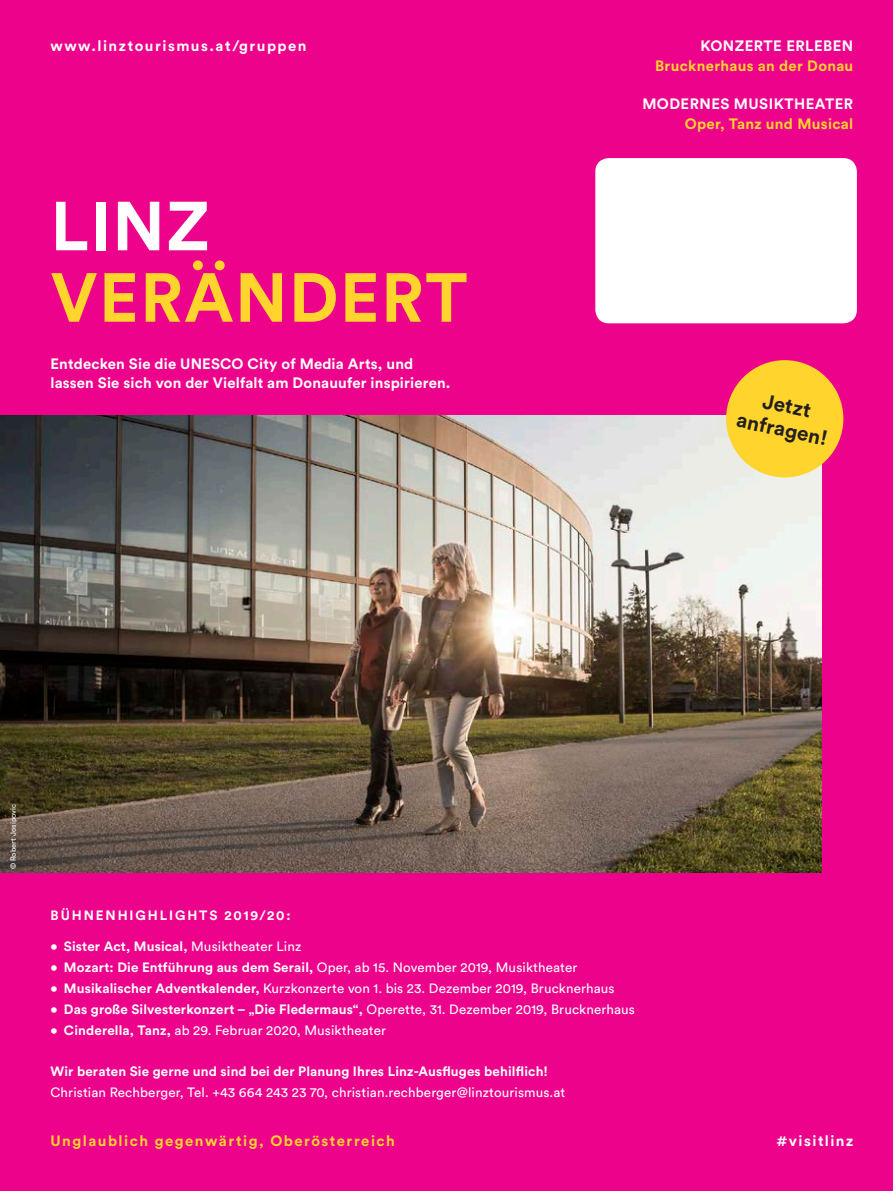
<style>
.page{position:relative;width:893px;height:1191px;background:#ed028c}
.page>*{position:absolute;margin:0;border:0;box-sizing:border-box;transform-origin:0 0}
.t1{font:700 68.4px/71.4px "Circular Pro";letter-spacing:.02em;color:#ffd42c}
.t2{font:700 20.7px/23.9px "Circular Pro";color:#231f20;text-align:center}
.t3{font:700 14.85px/19.4px "Circular Pro";letter-spacing:.01em;color:#fff}
.t4{font:700 14.85px/19.4px "Circular Pro";letter-spacing:.03em;color:#fff;text-align:right}
.t5{font:700 14.85px "Circular Pro";letter-spacing:.1em;color:#fff}
.t6{font:700 14.85px/19.4px "Circular Pro";letter-spacing:.02em;color:#ffd42c;text-align:right}
.t7{font:700 14.85px "Circular Pro";letter-spacing:.095em;color:#ffd42c}
.t8{font:13.35px/20.9px "Circular Pro";letter-spacing:.01em;color:#fff}
.t9{font:700 13.35px "Circular Pro";letter-spacing:.01em;color:#fff}
.t10{font:700 13.35px "Circular Pro";letter-spacing:.14em;color:#fff}
.t11{font:7.5px "Circular Pro";letter-spacing:.01em;color:#fff}
.s1{color:#fff}
.s2{color:#ffd42c}
.s3{font-weight:400}
.s4{font-weight:700}
</style>
<div class="page">
<img style="left:0;top:416px;width:822px;height:456px">
<div style="left:726px;top:360px;width:117px;height:117px;background:#ffd42c;border-radius:50%"></div>
<div style="left:596px;top:159px;width:260px;height:163px;background:#fff;border-radius:13px"></div>
<div style="left:595px;top:158px;width:262px;height:165px;border:2px solid #fff;border-radius:13px"></div>
<p class="t5" style="left:51px;top:36px;width:258px">www.linztourismus.at/gruppen</p>
<p class="t6" style="left:655px;top:36px;width:199px"><span class="s1">KONZERTE ERLEBEN<br></span>Brucknerhaus an der Donau</p>
<p class="t4" style="left:642px;top:94px;width:212px">MODERNES MUSIKTHEATER<br><span class="s2">Oper, Tanz und Musical</span></p>
<p class="t1" style="left:51px;top:188px;width:419px"><span class="s1">LINZ<br></span>VERÄNDERT</p>
<p class="t3" style="left:51px;top:353px;width:401px">Entdecken Sie die UNESCO City of Media Arts, und lassen Sie sich von der Vielfalt am Donauufer inspirieren.</p>
<p class="t2" style="left:744px;top:383px;width:94px;rotate:12deg">Jetzt anfragen!</p>
<p class="t11" style="left:8px;top:869px;width:67px;rotate:-90deg">© Robert Josipovic</p>
<p class="t10" style="left:51px;top:906px;width:241px">BÜHNENHIGHLIGHTS 2019/20:</p>
<p class="t9" style="left:51px;top:937px;width:252px">• Sister Act, Musical, <span class="s3">Musiktheater Linz</span></p>
<p class="t8" style="left:51px;top:956px;width:528px"><span class="s4">• Mozart: Die Entführung aus dem Serail,</span> Oper, ab 15. November 2019, Musiktheater</p>
<p class="t8" style="left:51px;top:977px;width:566px"><span class="s4">• Musikalischer Adventkalender,</span> Kurzkonzerte von 1. bis 23. Dezember 2019, Brucknerhaus</p>
<p class="t9" style="left:51px;top:999px;width:586px">• Das große Silvesterkonzert – „Die Fledermaus“, <span class="s3">Operette, 31. Dezember 2019, Brucknerhaus</span></p>
<p class="t8" style="left:51px;top:1018px;width:337px"><span class="s4">• Cinderella, Tanz,</span> ab 29. Februar 2020, Musiktheater</p>
<p class="t8" style="left:51px;top:1060px;width:516px"><span class="s4">Wir beraten Sie gerne und sind bei der Planung Ihres Linz-Ausfluges behilflich!<br></span>Christian Rechberger, Tel. +43 664 243 23 70, christian.rechberger@linztourismus.at</p>
<p class="t7" style="left:51px;top:1131px;width:346px">Unglaublich gegenwärtig, Oberösterreich</p>
<p class="t5" style="left:776px;top:1131px;width:78px">#visitlinz</p>
</div>
